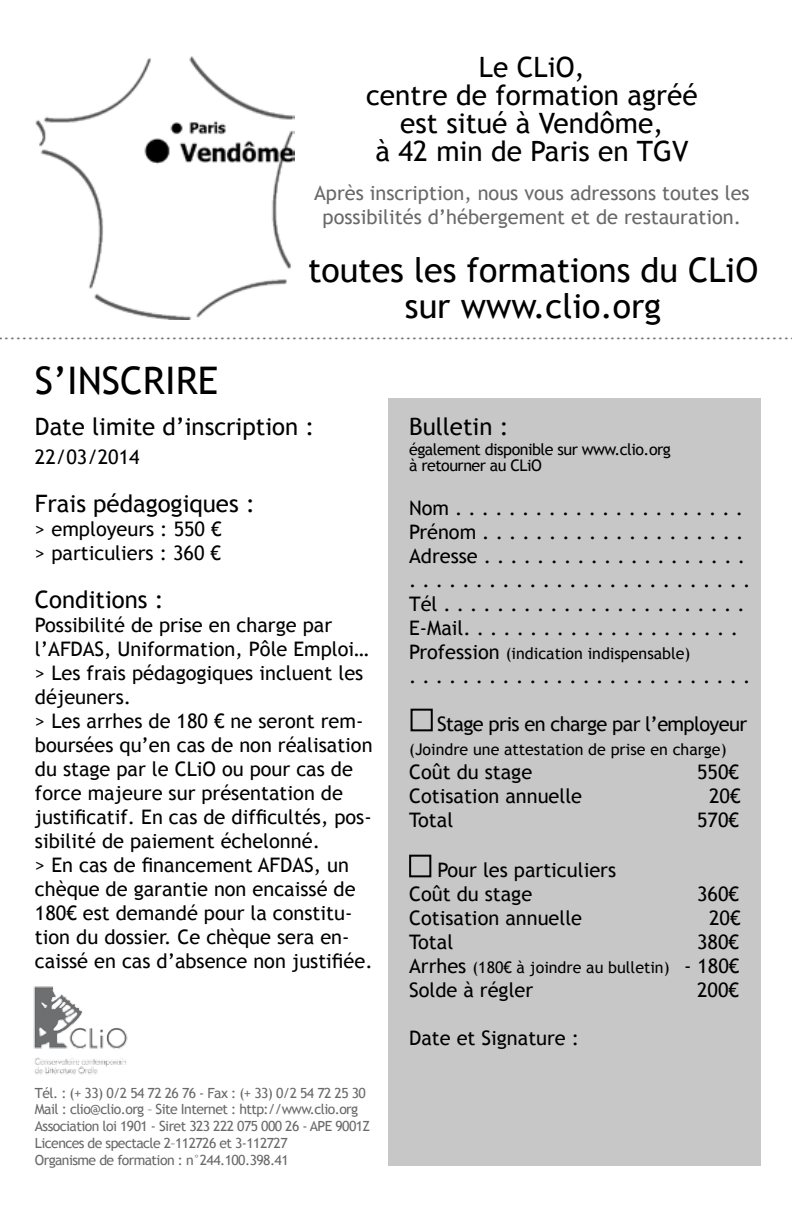
<style>
.page{position:relative;width:792px;height:1224px;background:#fff}
.page>*{position:absolute;margin:0;border:0;box-sizing:border-box;transform-origin:0 0}
.t1{font:38px "Trebuchet MS";color:#000}
.t2{font:34px/36px "Trebuchet MS";color:#000;text-align:center}
.t3{font:28px/28px "Trebuchet MS";color:#000;text-align:center}
.t4{font:24px "Times New Roman";color:#767676}
.t5{font:24px "Trebuchet MS";color:#000}
.t6{font:20px/24px "Trebuchet MS";color:#000}
.t7{font:20px/24px "Trebuchet MS";color:#696969;text-align:center}
.t8{font:20px "Trebuchet MS";letter-spacing:-.03em;color:#000}
.t9{font:16px "Trebuchet MS";color:#000}
.t10{font:16px/16px "Trebuchet MS";letter-spacing:-.03em;color:#000}
.t11{font:14px/16.8px "Trebuchet MS";letter-spacing:-.04em;color:#696969}
.s1{font-size:20px}
</style>
<div class="page">
<div style="left:388px;top:399px;width:372px;height:767px;background:#c7c7c7"></div>
<div style="left:409px;top:855px;width:22px;height:22px;border:2px solid #000"></div>
<img style="left:33px;top:986px;width:95px;height:89px">
<img style="left:35px;top:57px;width:259px;height:262px">
<div style="left:411px;top:709px;width:22px;height:22px;border:2px solid #000"></div>
<h3 class="t3" style="left:366px;top:54px;width:333px">Le CLiO,<br>centre de formation agréé est situé à Vendôme,<br>à 42 min de Paris en TGV</h3>
<p class="t7" style="left:314px;top:181px;width:437px">Après inscription, nous vous adressons toutes les possibilités d’hébergement et de restauration.</p>
<h2 class="t2" style="left:308px;top:253px;width:452px">toutes les formations du CLiO sur www.clio.org</h2>
<p class="t4" style="left:-2px;top:314px;width:794px">....................................................................................................................................</p>
<h1 class="t1" style="left:35px;top:358px;width:185px">S’INSCRIRE</h1>
<p class="t5" style="left:35px;top:413px;width:281px">Date limite d’inscription :</p>
<p class="t6" style="left:35px;top:445px;width:106px">22/03/2014</p>
<p class="t5" style="left:35px;top:489px;width:221px">Frais pédagogiques :</p>
<p class="t6" style="left:35px;top:517px;width:188px">&gt; employeurs : 550 € &gt; particuliers : 360 €</p>
<p class="t5" style="left:35px;top:585px;width:130px">Conditions :</p>
<p class="t6" style="left:35px;top:613px;width:339px">Possibilité de prise en charge par l’AFDAS, Uniformation, Pôle Emploi… &gt; Les frais pédagogiques incluent les déjeuners.<br>&gt; Les arrhes de 180 € ne seront rem&shy;boursées qu’en cas de non réalisation du stage par le CLiO ou pour cas de force majeure sur présentation de justificatif. En cas de difficultés, pos&shy;sibilité de paiement échelonné.<br>&gt; En cas de financement AFDAS, un chèque de garantie non encaissé de 180€ est demandé pour la constitu&shy;tion du dossier. Ce chèque sera en&shy;caissé en cas d’absence non justifiée.</p>
<p class="t11" style="left:35px;top:1085px;width:337px">Tél. : (+ 33) 0/2 54 72 26 76 - Fax : (+ 33) 0/2 54 72 25 30<br>Mail : clio@clio.org – Site Internet : http://www.clio.org Association loi 1901 - Siret 323 222 075 000 26 - APE 9001Z Licences de spectacle 2–112726 et 3-112727<br>Organisme de formation : n°244.100.398.41</p>
<p class="t5" style="left:409px;top:412px;width:101px">Bulletin :</p>
<p class="t10" style="left:409px;top:441px;width:263px">également disponible sur www.clio.org à retourner au CLiO</p>
<p class="t6" style="left:409px;top:496px;width:343px">Nom . . . . . . . . . . . . . . . . . . . . . .<br>Prénom . . . . . . . . . . . . . . . . . . . .<br>Adresse . . . . . . . . . . . . . . . . . . . . . . . . . . . . . . . . . . . . . . . . . . . . . .<br>Tél . . . . . . . . . . . . . . . . . . . . . . .<br>E-Mail. . . . . . . . . . . . . . . . . . . . .</p>
<p class="t9" style="left:409px;top:644px;width:283px"><span class="s1">Profession</span> (indication indispensable)</p>
<p class="t6" style="left:409px;top:664px;width:343px">. . . . . . . . . . . . . . . . . . . . . . . . . .</p>
<p class="t8" style="left:437px;top:712px;width:312px">Stage pris en charge par l’employeur</p>
<p class="t9" style="left:409px;top:740px;width:319px">(Joindre une attestation de prise en charge)</p>
<p class="t6" style="left:409px;top:760px;width:125px">Coût du stage</p>
<p class="t6" style="left:697px;top:760px;width:43px">550€</p>
<p class="t6" style="left:409px;top:784px;width:175px">Cotisation annuelle</p>
<p class="t6" style="left:709px;top:784px;width:33px">20€</p>
<p class="t6" style="left:409px;top:808px;width:46px">Total</p>
<p class="t6" style="left:697px;top:808px;width:43px">570€</p>
<p class="t6" style="left:409px;top:859px;width:209px;text-indent:28px">Pour les particuliers<br>Coût du stage</p>
<p class="t6" style="left:697px;top:883px;width:43px">360€</p>
<p class="t6" style="left:409px;top:907px;width:175px">Cotisation annuelle</p>
<p class="t6" style="left:709px;top:907px;width:33px">20€</p>
<p class="t6" style="left:409px;top:931px;width:46px">Total</p>
<p class="t6" style="left:697px;top:931px;width:43px">380€</p>
<p class="t9" style="left:409px;top:958px;width:332px"><span class="s1">Arrhes</span> (180€ à joindre au bulletin) <span class="s1">- 180€</span></p>
<p class="t6" style="left:409px;top:979px;width:126px">Solde à régler</p>
<p class="t6" style="left:697px;top:979px;width:43px">200€</p>
<p class="t6" style="left:409px;top:1027px;width:172px">Date et Signature :</p>
</div>
